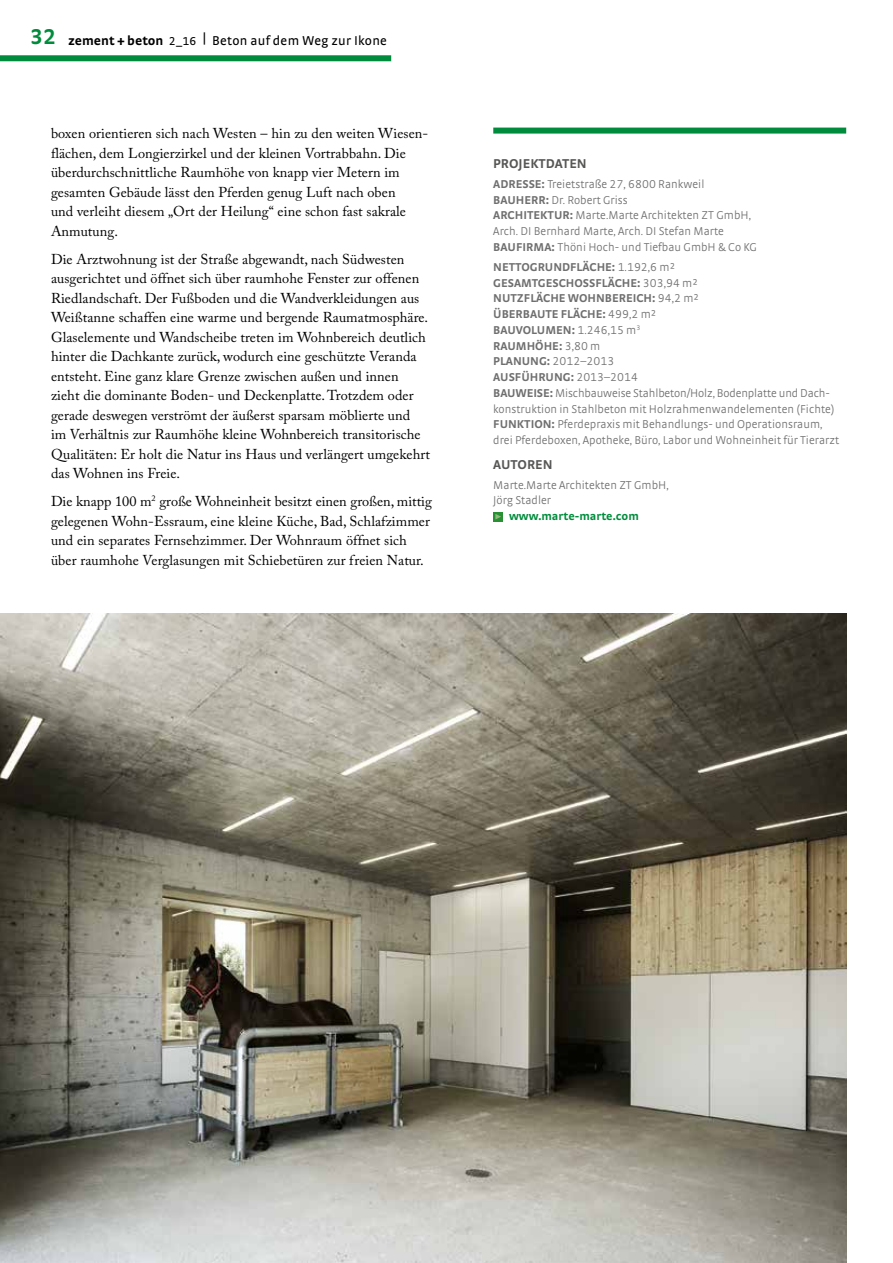
<style>
.page{position:relative;width:893px;height:1263px;background:#fff}
.page>*{position:absolute;margin:0;border:0;box-sizing:border-box;transform-origin:0 0}
.t1{font:700 22.5px "Strada TF";color:#008c3c}
.t2{font:14.25px/19.5px "Adobe Caslon Pro";letter-spacing:.005em;color:#000}
.t3{font:13.5px "Strada";letter-spacing:.02em;color:#000}
.t4{font:700 13.5px "Strada TF";color:#575756}
.t5{font:300 12px/15.8px "Strada TF";letter-spacing:.005em;color:#706f6f}
.t6{font:700 12px "Strada TF";color:#008c3c}
.s1{font-weight:700}
.s2{font-family:"Strada TF";font-size:12px}
</style>
<div class="page">
<div style="left:0;top:55px;width:391px;height:6px;background:#008c3c"></div>
<div style="left:493px;top:512px;width:10px;height:9px;background:#279134"></div>
<svg style="left:495px;top:514px;width:6px;height:5px"></svg>
<div style="left:493px;top:128px;width:353px;height:6px;background:#008c3c"></div>
<img style="left:0;top:613px;width:846px;height:650px">
<h1 class="t1" style="left:30px;top:23px;width:27px">32</h1>
<p class="t3" style="left:68px;top:33px;width:320px"><span class="s1">zement + beton</span> <span class="s2">2_16</span> | Beton auf dem Weg zur Ikone</p>
<p class="t2" style="left:51px;top:123px;width:379px">boxen orientieren sich nach Westen – hin zu den weiten Wiesen&shy;flächen, dem Longierzirkel und der kleinen Vortrabbahn. Die überdurchschnittliche Raumhöhe von knapp vier Metern im gesamten Gebäude lässt den Pferden genug Luft nach oben<br>und verleiht diesem „Ort der Heilung“ eine schon fast sakrale Anmutung.</p>
<p class="t2" style="left:51px;top:249px;width:381px">Die Arztwohnung ist der Straße abgewandt, nach Südwesten ausgerichtet und öffnet sich über raumhohe Fenster zur offenen Riedlandschaft. Der Fußboden und die Wandverkleidungen aus Weißtanne schaffen eine warme und bergende Raumatmosphäre.<br>Glaselemente und Wandscheibe treten im Wohnbereich deutlich hinter die Dachkante zurück, wodurch eine geschützte Veranda entsteht. Eine ganz klare Grenze zwischen außen und innen zieht die dominante Boden- und Deckenplatte. Trotzdem oder gerade deswegen verströmt der äußerst sparsam möblierte und<br>im Verhältnis zur Raumhöhe kleine Wohnbereich transitorische Qualitäten: Er holt die Natur ins Haus und verlängert umgekehrt das Wohnen ins Freie.</p>
<p class="t2" style="left:51px;top:491px;width:382px">Die knapp 100 m<sup>2</sup> große Wohneinheit besitzt einen großen, mittig gelegenen Wohn-Essraum, eine kleine Küche, Bad, Schlafzimmer und ein separates Fernsehzimmer. Der Wohnraum öffnet sich über raumhohe Verglasungen mit Schiebetüren zur freien Natur.</p>
<p class="t4" style="left:493px;top:155px;width:95px">PROJEKTDATEN</p>
<p class="t5" style="left:493px;top:176px;width:265px"><span class="s1">ADRESSE:</span> Treietstraße 27, 6800 Rankweil <span class="s1">BAUHERR:</span> Dr. Robert Griss<br><span class="s1">ARCHITEKTUR:</span> Marte.Marte Architekten ZT GmbH, Arch. DI Bernhard Marte, Arch. DI Stefan Marte <span class="s1">BAUFIRMA:</span> Thöni Hoch- und Tiefbau GmbH &amp; Co KG</p>
<p class="t5" style="left:493px;top:259px;width:347px"><span class="s1">NETTOGRUNDFLÄCHE:</span> 1.192,6 m²<br><span class="s1">GESAMTGESCHOSSFLÄCHE:</span> 303,94 m²<br><span class="s1">NUTZFLÄCHE WOHNBEREICH:</span> 94,2 m²<br><span class="s1">ÜBERBAUTE FLÄCHE:</span> 499,2 m²<br><span class="s1">BAUVOLUMEN:</span> 1.246,15 m<sup>3<br></sup><span class="s1">RAUMHÖHE:</span> 3,80 m<br><span class="s1">PLANUNG:</span> 2012–2013<br><span class="s1">AUSFÜHRUNG:</span> 2013–2014<br><span class="s1">BAUWEISE:</span> Mischbauweise Stahlbeton/Holz, Bodenplatte und Dach&shy;konstruktion in Stahlbeton mit Holzrahmenwandelementen (Fichte)<br><span class="s1">FUNKTION:</span> Pferdepraxis mit Behandlungs- und Operationsraum, drei Pferdeboxen, Apotheke, Büro, Labor und Wohneinheit für Tierarzt</p>
<p class="t4" style="left:493px;top:456px;width:61px">AUTOREN</p>
<p class="t5" style="left:493px;top:476px;width:177px">Marte.Marte Architekten ZT GmbH,<br>Jörg Stadler</p>
<p class="t6" style="left:509px;top:509px;width:131px">www.marte-marte.com</p>
</div>
